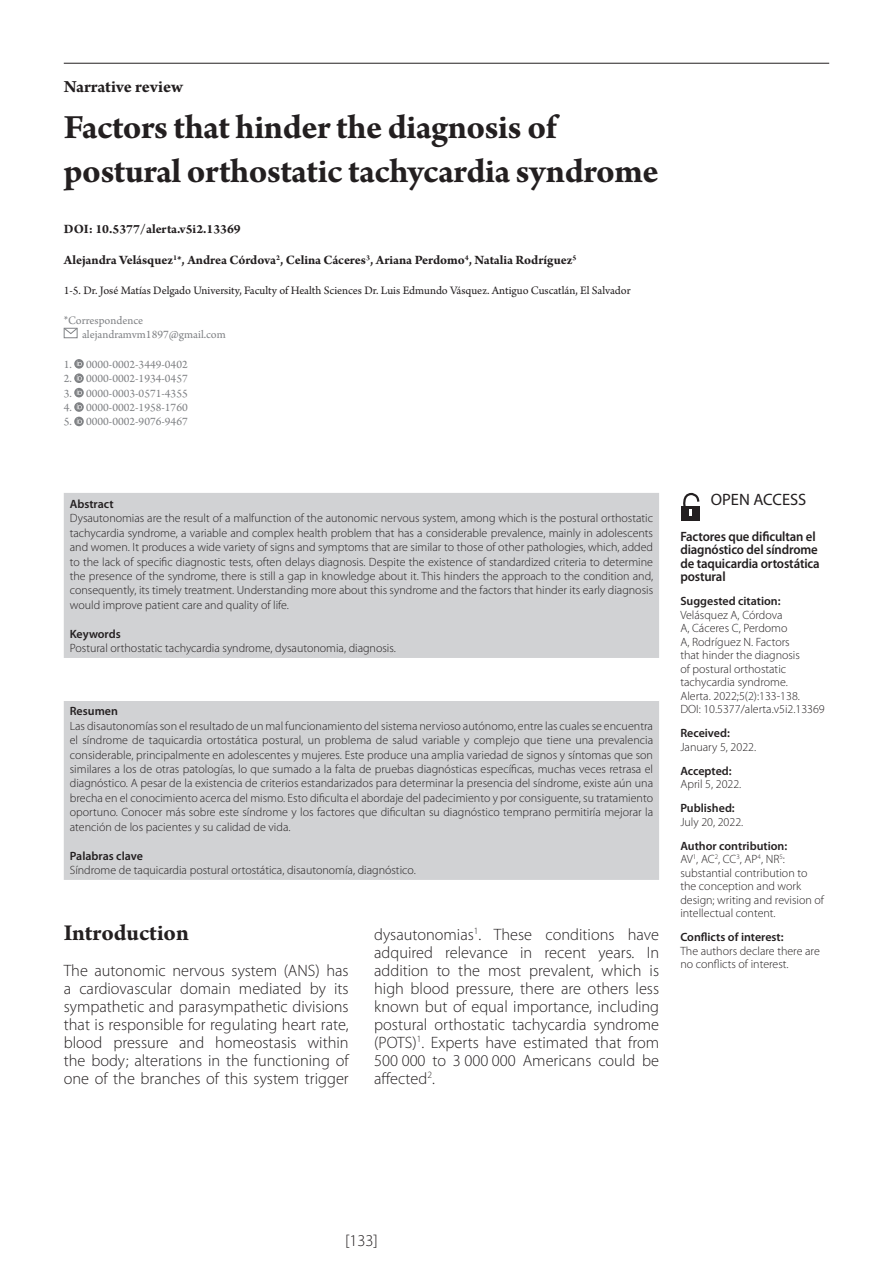
<style>
.page{position:relative;width:893px;height:1276px;background:#fff}
.page>*{position:absolute;margin:0;border:0;box-sizing:border-box;transform-origin:0 0}
.Titulo_de_Articulo{font:700 36px/43.2px "Arno Pro";letter-spacing:-.015em;color:#231f20}
.Titulo_Introduccion{font:700 24px "Arno Pro";color:#231f20}
.Nombre_de_Seccion{font:700 18px "Arno Pro";letter-spacing:-.005em;color:#231f20}
.Primer_parrafo{font:300 16.5px/18px "Myriad Pro";color:#231f20;text-align:justify}
.ACCESO_ABIERTO{font:16.5px "Myriad Pro";color:#231f20}
.Paginas{font:300 16.5px "Myriad Pro";color:#231f20}
.Autor_Autores{font:700 13.5px "Arno Pro";letter-spacing:-.005em;color:#231f20}
.Titulo_ingles{font:600 13.5px/13.5px "Myriad Pro";letter-spacing:-.01em;color:#231f20;scale:.95 1}
.DOI{font:700 13.5px "Arno Pro";color:#231f20}
.Cuerpo{font:300 12px/14.4px "Myriad Pro";color:#231f20;text-align:justify}
.Cuerpo_texto{font:300 12px/13.5px "Myriad Pro";color:#231f20}
.Afiliacion{font:12px "Arno Pro";color:#231f20}
.ORCID{font:12px "Arno Pro";color:#808285}
.Titulos{font:600 12px "Myriad Pro";color:#231f20}
.Correspondencia{font:12px/14.4px "Arno Pro";color:#808285}
.Subtitulo{font:600 12px "Myriad Pro";color:#231f20}
.Cuerpo-2{font:600 12px "Myriad Pro";color:#231f20}
.s1{font-size:12px}
</style>
<div class="page">
<hr style="left:64px;top:63px;width:765px;height:1px;background:#231f20">
<div style="left:64px;top:328px;width:13px;height:10px;border:1px solid #808285"></div>
<svg style="left:63px;top:327px;width:15px;height:7px"></svg>
<svg style="left:74px;top:359px;width:10px;height:67px"></svg>
<div style="left:681px;top:506px;width:19px;height:14px;background:#231f20"></div>
<svg style="left:683px;top:494px;width:17px;height:22px"></svg>
<div style="left:64px;top:493px;width:595px;height:387px;background:#d1d2d4"></div>
<div style="left:64px;top:658px;width:595px;height:42px;background:#fff"></div>
<p class="Nombre_de_Seccion" style="left:64px;top:77px;width:121px">Narrative review</p>
<p class="Titulo_de_Articulo" style="left:64px;top:108px;width:596px">Factors that hinder the diagnosis of postural orthostatic tachycardia syndrome</p>
<p class="DOI" style="left:64px;top:221px;width:179px">DOI: 10.5377/alerta.v5i2.13369</p>
<p class="Autor_Autores" style="left:64px;top:252px;width:514px">Alejandra Velásquez<sup>1</sup><span class="s1">*</span>, Andrea Córdova<sup>2</sup>, Celina Cáceres<sup>3</sup>, Ariana Perdomo<sup>4</sup>, Natalia Rodríguez<sup>5</sup></p>
<p class="Afiliacion" style="left:64px;top:283px;width:568px">1-5. Dr. José Matías Delgado University, Faculty of Health Sciences Dr. Luis Edmundo Vásquez. Antiguo Cuscatlán, El Salvador</p>
<p class="Correspondencia" style="left:82px;top:313px;width:145px;text-indent:-18px">*Correspondence alejandramvm1897@gmail.com</p>
<p class="ORCID" style="left:64px;top:357px;width:125px">1. 0000-0002-3449-0402</p>
<p class="ORCID" style="left:64px;top:372px;width:125px">2. 0000-0002-1934-0457</p>
<p class="ORCID" style="left:64px;top:386px;width:125px">3. 0000-0003-0571-4355</p>
<p class="ORCID" style="left:64px;top:400px;width:125px">4. 0000-0002-1958-1760</p>
<p class="ORCID" style="left:64px;top:415px;width:125px">5. 0000-0002-9076-9467</p>
<p class="Subtitulo" style="left:70px;top:496px;width:45px">Abstract</p>
<p class="ACCESO_ABIERTO" style="left:711px;top:489px;width:97px">OPEN ACCESS</p>
<p class="Cuerpo" style="left:70px;top:511px;width:585px">Dysautonomias are the result of a malfunction of the autonomic nervous system, among which is the postural orthostatic tachycardia syndrome, a variable and complex health problem that has a considerable prevalence, mainly in adolescents and women. It produces a wide variety of signs and symptoms that are similar to those of other pathologies, which, added to the lack of specific diagnostic tests, often delays diagnosis. Despite the existence of standardized criteria to determine the presence of the syndrome, there is still a gap in knowledge about it. This hinders the approach to the condition and, consequently, its timely treatment. Understanding more about this syndrome and the factors that hinder its early diagnosis would improve patient care and quality of life.</p>
<p class="Subtitulo" style="left:70px;top:626px;width:52px">Keywords</p>
<p class="Cuerpo" style="left:70px;top:640px;width:328px">Postural orthostatic tachycardia syndrome, dysautonomia, diagnosis.</p>
<p class="Titulo_ingles" style="left:680px;top:529px;width:148px">Factores que dificultan el diagnóstico del síndrome de taquicardia ortostática postural</p>
<p class="Titulos" style="left:680px;top:593px;width:102px">Suggested citation:</p>
<p class="Cuerpo_texto" style="left:680px;top:608px;width:146px">Velásquez A, Córdova<br>A, Cáceres C, Perdomo<br>A, Rodríguez N. Factors<br>that hinder the diagnosis<br>of postural orthostatic tachycardia syndrome.<br>Alerta. 2022;5(2):133-138.<br>DOI: 10.5377/alerta.v5i2.13369</p>
<p class="Titulos" style="left:680px;top:725px;width:51px">Received:</p>
<p class="Cuerpo_texto" style="left:680px;top:740px;width:77px">January 5, 2022.</p>
<p class="Titulos" style="left:680px;top:763px;width:53px">Accepted:</p>
<p class="Cuerpo_texto" style="left:680px;top:777px;width:63px">April 5, 2022.</p>
<p class="Titulos" style="left:680px;top:800px;width:56px">Published:</p>
<p class="Cuerpo_texto" style="left:680px;top:815px;width:64px">July 20, 2022.</p>
<p class="Titulos" style="left:680px;top:838px;width:108px">Author contribution:</p>
<p class="Cuerpo_texto" style="left:680px;top:852px;width:145px">AV<sup>1</sup>, AC<sup>2</sup>, CC<sup>3</sup>, AP<sup>4</sup>, NR<sup>5</sup>: substantial contribution to the conception and work design; writing and revision of intellectual content.</p>
<p class="Titulos" style="left:680px;top:929px;width:105px">Conflicts of interest:</p>
<p class="Cuerpo_texto" style="left:680px;top:944px;width:141px">The authors declare there are no conflicts of interest.</p>
<p class="Subtitulo" style="left:70px;top:704px;width:50px">Resumen</p>
<p class="Cuerpo" style="left:70px;top:718px;width:585px">Las disautonomías son el resultado de un mal funcionamiento del sistema nervioso autónomo, entre las cuales se encuentra el síndrome de taquicardia ortostática postural, un problema de salud variable y complejo que tiene una prevalencia considerable, principalmente en adolescentes y mujeres. Este produce una amplia variedad de signos y síntomas que son similares a los de otras patologías, lo que sumado a la falta de pruebas diagnósticas específicas, muchas veces retrasa el diagnóstico. A pesar de la existencia de criterios estandarizados para determinar la presencia del síndrome, existe aún una brecha en el conocimiento acerca del mismo. Esto dificulta el abordaje del padecimiento y por consiguente, su tratamiento oportuno. Conocer más sobre este síndrome y los factores que dificultan su diagnóstico temprano permitiría mejorar la atención de los pacientes y su calidad de vida.</p>
<p class="Cuerpo-2" style="left:70px;top:848px;width:75px">Palabras clave</p>
<p class="Cuerpo" style="left:70px;top:862px;width:347px">Síndrome de taquicardia postural ortostática, disautonomía, diagnóstico.</p>
<p class="Titulo_Introduccion" style="left:64px;top:918px;width:127px">Introduction</p>
<p class="Primer_parrafo" style="left:64px;top:961px;width:286px">The autonomic nervous system (ANS) has a cardiovascular domain mediated by its sympathetic and parasympathetic divisions that is responsible for regulating heart rate, blood pressure and homeostasis within the body; alterations in the functioning of one of the branches of this system trigger</p>
<p class="Primer_parrafo" style="left:374px;top:925px;width:286px">dysautonomias<sup>1</sup>. These conditions have adquired relevance in recent years. In addition to the most prevalent, which is high blood pressure, there are others less known but of equal importance, including postural orthostatic tachycardia syndrome (POTS)<sup>1</sup>. Experts have estimated that from 500 000 to 3 000 000 Americans could be affected<sup>2</sup>.</p>
<p class="Paginas" style="left:345px;top:1230px;width:34px">[133]</p>
</div>
